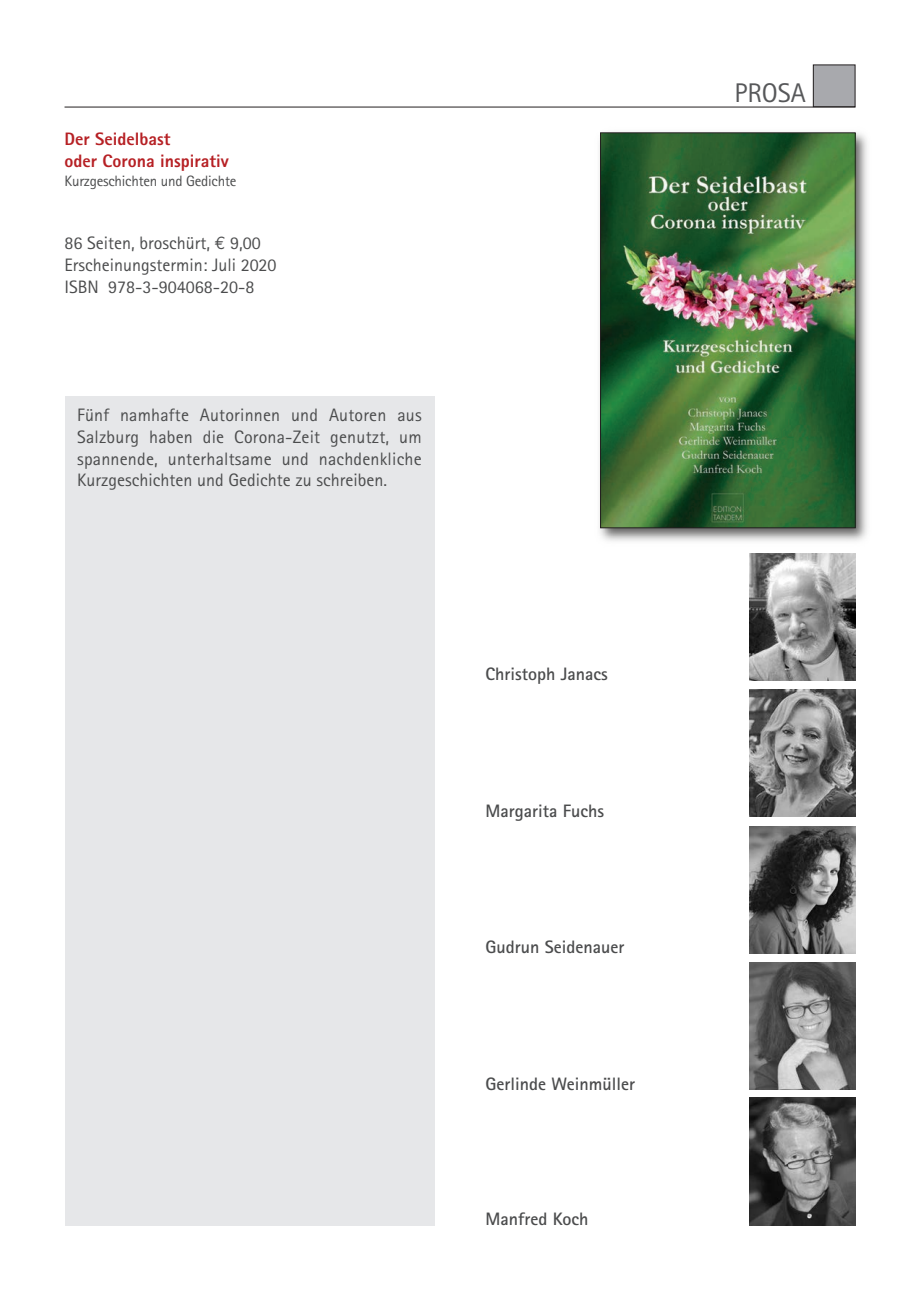
<style>
.page{position:relative;width:920px;height:1290px;background:#fff}
.page>*{position:absolute;margin:0;border:0;box-sizing:border-box;transform-origin:0 0}
.t1{font:27px "Rotis Sans Serif";color:#57585a}
.t2{font:18px/21.6px "Rotis Sans Serif";color:#4b4c4d;text-align:justify}
.t3{font:700 18px "Rotis Sans Serif";color:#4b4c4d}
.t4{font:800 18px/21.6px "Rotis Sans Serif";color:#b62024}
.t5{font:15px "Rotis Sans Serif";letter-spacing:-.015em;color:#4b4c4d}
.s1{font-family:"Euro Mono"}
</style>
<div class="page">
<hr style="left:65px;top:107px;width:790px;height:1px;background:#231f20">
<div style="left:814px;top:65px;width:41px;height:41px;background:#a8a9ad"></div>
<div style="left:813px;top:65px;width:42px;height:42px;border:1px solid #231f20"></div>
<div style="left:65px;top:396px;width:369px;height:829px;background:#e6e7e9"></div>
<img style="left:599px;top:132px;width:268px;height:410px">
<img style="left:602px;top:135px;width:251px;height:391px">
<div style="left:600px;top:133px;width:255px;height:395px;border:1px solid #231f20"></div>
<img style="left:749px;top:553px;width:106px;height:128px">
<img style="left:749px;top:689px;width:106px;height:128px">
<img style="left:749px;top:962px;width:106px;height:127px">
<img style="left:749px;top:1098px;width:106px;height:127px">
<img style="left:749px;top:826px;width:106px;height:128px">
<p class="t4" style="left:65px;top:130px;width:166px">Der Seidelbast<br>oder Corona inspirativ</p>
<p class="t5" style="left:65px;top:176px;width:173px">Kurzgeschichten und Gedichte</p>
<p class="t2" style="left:65px;top:234px;width:213px;text-align:left">86 Seiten, broschürt, <span class="s1">€</span> 9,00<br>Erscheinungstermin: Juli 2020<br>ISBN 978-3-904068-20-8</p>
<p class="t2" style="left:77px;top:406px;width:346px">Fünf namhafte Autorinnen und Autoren aus Salzburg haben die Corona-Zeit genutzt, um spannende, unterhaltsame und nachdenkliche Kurzgeschichten und Gedichte zu schreiben.</p>
<p class="t3" style="left:485px;top:668px;width:124px">Christoph Janacs</p>
<p class="t3" style="left:485px;top:804px;width:120px">Margarita Fuchs</p>
<p class="t3" style="left:485px;top:940px;width:140px">Gudrun Seidenauer</p>
<p class="t3" style="left:485px;top:1077px;width:151px">Gerlinde Weinmüller</p>
<p class="t3" style="left:485px;top:1213px;width:104px">Manfred Koch</p>
<h1 class="t1" style="left:734px;top:83px;width:73px">PROSA</h1>
</div>
